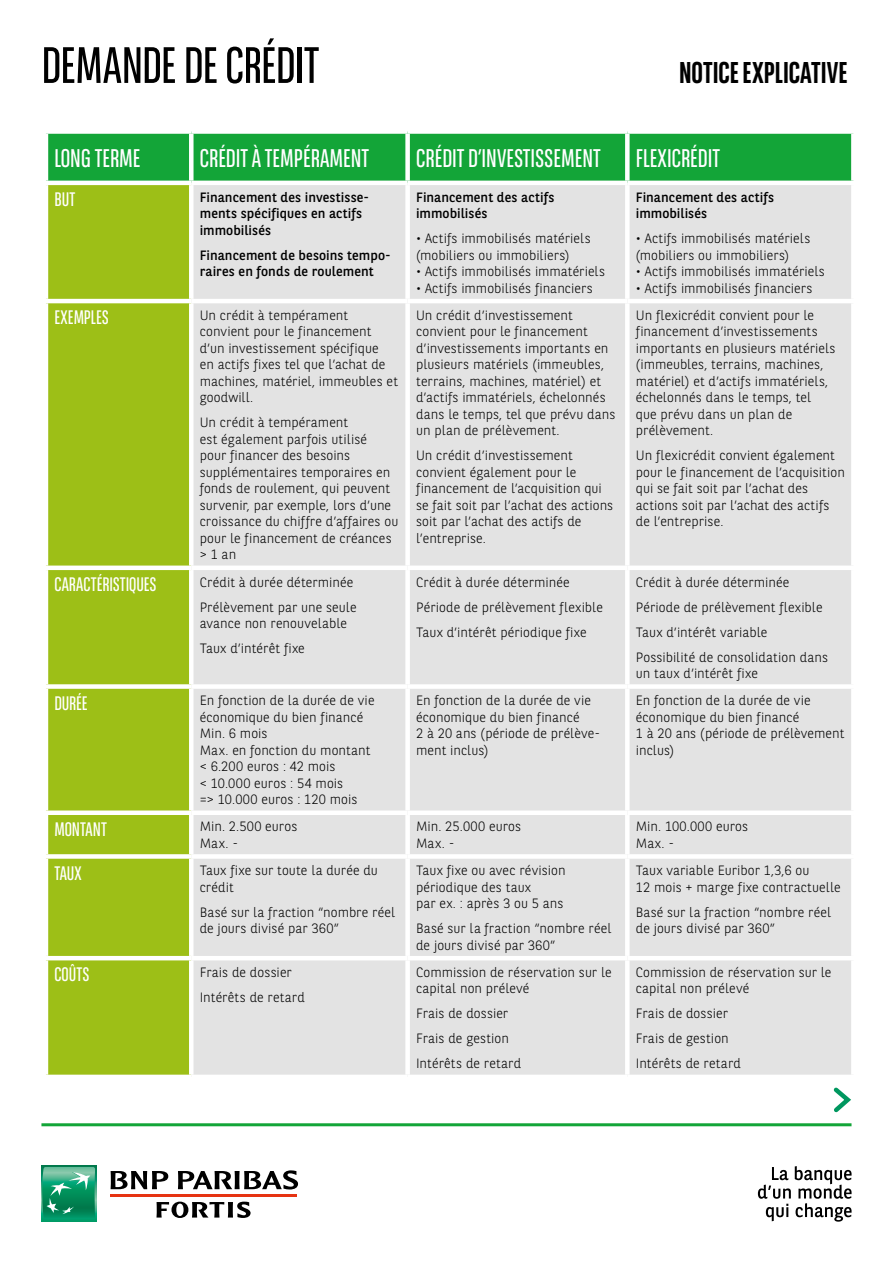
<style>
.page{position:relative;width:893px;height:1263px;background:#fff}
.page>*{position:absolute;margin:0;border:0;box-sizing:border-box;transform-origin:0 0}
.t1{font:51px "BNPP Sans Condensed";letter-spacing:-.015em;color:#000}
.t2{font:700 30px "BNPP Sans Condensed";color:#000}
.t3{font:25.5px "BNPP Sans Condensed";color:#fff}
.t4{font:19.5px "BNPP Sans Condensed";color:#fff}
.t5{font:300 13.5px/16.5px "BNPP Sans";letter-spacing:.005em;color:#000}
.t6{font:13.5px/16.5px "BNPP Sans";letter-spacing:.01em;color:#000}
</style>
<div class="page">
<div style="left:41px;top:1166px;width:55px;height:55px;background:#009e6b"></div>
<svg style="left:42px;top:1167px;width:53px;height:49px"></svg>
<hr style="left:111px;top:1194px;width:186px;height:3px;background:#e63312">
<svg style="left:111px;top:1171px;width:57px;height:18px"></svg>
<svg style="left:178px;top:1170px;width:120px;height:19px"></svg>
<svg style="left:156px;top:1201px;width:95px;height:17px"></svg>
<hr style="left:41px;top:1123px;width:810px;height:3px;background:#13a538">
<svg style="left:833px;top:1087px;width:18px;height:26px"></svg>
<svg style="left:758px;top:1166px;width:93px;height:56px"></svg>
<div style="left:48px;top:134px;width:803px;height:47px;background:#13a538"></div>
<div style="left:48px;top:185px;width:141px;height:890px;background:#9dbf17"></div>
<div style="left:194px;top:185px;width:657px;height:890px;background:#e3e3e3"></div>
<div style="left:189px;top:134px;width:5px;height:47px;background:#fff"></div>
<div style="left:405px;top:134px;width:5px;height:47px;background:#fff"></div>
<div style="left:625px;top:134px;width:5px;height:47px;background:#fff"></div>
<div style="left:405px;top:185px;width:5px;height:114px;background:#fff"></div>
<div style="left:625px;top:185px;width:5px;height:114px;background:#fff"></div>
<hr style="left:44px;top:299px;width:147px;height:4px;background:#fff">
<hr style="left:191px;top:299px;width:217px;height:4px;background:#fff">
<hr style="left:408px;top:299px;width:219px;height:4px;background:#fff">
<div style="left:405px;top:303px;width:5px;height:262px;background:#fff"></div>
<hr style="left:627px;top:299px;width:229px;height:4px;background:#fff">
<div style="left:625px;top:303px;width:5px;height:262px;background:#fff"></div>
<div style="left:44px;top:565px;width:147px;height:5px;background:#fff"></div>
<div style="left:191px;top:565px;width:217px;height:5px;background:#fff"></div>
<div style="left:408px;top:565px;width:219px;height:5px;background:#fff"></div>
<div style="left:405px;top:570px;width:5px;height:114px;background:#fff"></div>
<div style="left:627px;top:565px;width:229px;height:5px;background:#fff"></div>
<div style="left:625px;top:570px;width:5px;height:114px;background:#fff"></div>
<div style="left:44px;top:684px;width:147px;height:5px;background:#fff"></div>
<div style="left:191px;top:684px;width:217px;height:5px;background:#fff"></div>
<div style="left:408px;top:684px;width:219px;height:5px;background:#fff"></div>
<div style="left:405px;top:689px;width:5px;height:121px;background:#fff"></div>
<div style="left:627px;top:684px;width:229px;height:5px;background:#fff"></div>
<div style="left:625px;top:689px;width:5px;height:121px;background:#fff"></div>
<div style="left:44px;top:810px;width:147px;height:5px;background:#fff"></div>
<div style="left:191px;top:810px;width:217px;height:5px;background:#fff"></div>
<div style="left:408px;top:810px;width:219px;height:5px;background:#fff"></div>
<div style="left:405px;top:815px;width:5px;height:39px;background:#fff"></div>
<div style="left:627px;top:810px;width:229px;height:5px;background:#fff"></div>
<div style="left:625px;top:815px;width:5px;height:39px;background:#fff"></div>
<div style="left:44px;top:854px;width:147px;height:5px;background:#fff"></div>
<div style="left:191px;top:854px;width:217px;height:5px;background:#fff"></div>
<div style="left:408px;top:854px;width:219px;height:5px;background:#fff"></div>
<div style="left:405px;top:859px;width:5px;height:97px;background:#fff"></div>
<div style="left:627px;top:854px;width:229px;height:5px;background:#fff"></div>
<div style="left:625px;top:859px;width:5px;height:97px;background:#fff"></div>
<hr style="left:44px;top:956px;width:147px;height:4px;background:#fff">
<hr style="left:191px;top:956px;width:217px;height:4px;background:#fff">
<hr style="left:408px;top:956px;width:219px;height:4px;background:#fff">
<div style="left:405px;top:960px;width:5px;height:115px;background:#fff"></div>
<hr style="left:627px;top:956px;width:229px;height:4px;background:#fff">
<div style="left:625px;top:960px;width:5px;height:115px;background:#fff"></div>
<h1 class="t1" style="left:41px;top:33px;width:279px">DEMANDE DE CRÉDIT</h1>
<h2 class="t2" style="left:679px;top:55px;width:170px">NOTICE EXPLICATIVE</h2>
<h3 class="t3" style="left:54px;top:142px;width:88px">LONG TERME</h3>
<h3 class="t3" style="left:200px;top:142px;width:171px">CRÉDIT À TEMPÉRAMENT</h3>
<h3 class="t3" style="left:416px;top:142px;width:186px">CRÉDIT D’INVESTISSEMENT</h3>
<h3 class="t3" style="left:636px;top:142px;width:86px">FLEXICRÉDIT</h3>
<h3 class="t4" style="left:54px;top:187px;width:22px">BUT</h3>
<p class="t6" style="left:200px;top:188px;width:171px">Financement des investisse&shy;ments spécifiques en actifs immobilisés</p>
<p class="t6" style="left:200px;top:246px;width:192px">Financement de besoins tempo&shy;raires en fonds de roulement</p>
<p class="t6" style="left:636px;top:188px;width:140px">Financement des actifs immobilisés</p>
<p class="t5" style="left:636px;top:229px;width:176px">• Actifs immobilisés matériels (mobiliers ou immobiliers)</p>
<p class="t5" style="left:636px;top:262px;width:191px">• Actifs immobilisés immatériels</p>
<p class="t5" style="left:636px;top:279px;width:178px">• Actifs immobilisés financiers</p>
<p class="t6" style="left:416px;top:188px;width:140px">Financement des actifs immobilisés</p>
<p class="t5" style="left:416px;top:229px;width:176px">• Actifs immobilisés matériels (mobiliers ou immobiliers)</p>
<p class="t5" style="left:416px;top:262px;width:191px">• Actifs immobilisés immatériels</p>
<p class="t5" style="left:416px;top:279px;width:178px">• Actifs immobilisés financiers</p>
<h3 class="t4" style="left:54px;top:305px;width:56px">EXEMPLES</h3>
<p class="t5" style="left:200px;top:306px;width:200px">Un crédit à tempérament convient pour le financement d’un investissement spécifique<br>en actifs fixes tel que l’achat de machines, matériel, immeubles et goodwill.</p>
<p class="t5" style="left:200px;top:414px;width:200px">Un crédit à tempérament<br>est également parfois utilisé<br>pour financer des besoins supplémentaires temporaires en fonds de roulement, qui peuvent survenir, par exemple, lors d’une croissance du chiffre d’affaires ou pour le financement de créances &gt; 1 an</p>
<h3 class="t4" style="left:54px;top:572px;width:104px">CARACTÉRISTIQUES</h3>
<p class="t5" style="left:200px;top:569px;width:158px;line-height:25px">Crédit à durée déterminée<br>Prélèvement par une seule</p>
<p class="t5" style="left:200px;top:610px;width:149px;line-height:25px">avance non renouvelable<br>Taux d’intérêt fixe</p>
<p class="t5" style="left:416px;top:306px;width:201px">Un crédit d’investissement convient pour le financement d’investissements importants en plusieurs matériels (immeubles, terrains, machines, matériel) et d’actifs immatériels, échelonnés dans le temps, tel que prévu dans un plan de prélèvement.</p>
<p class="t5" style="left:416px;top:447px;width:199px">Un crédit d’investissement convient également pour le financement de l’acquisition qui se fait soit par l’achat des actions soit par l’achat des actifs de l’entreprise.</p>
<p class="t5" style="left:636px;top:306px;width:201px">Un flexicrédit convient pour le financement d’investissements importants en plusieurs matériels (immeubles, terrains, machines, matériel) et d’actifs immatériels, échelonnés dans le temps, tel<br>que prévu dans un plan de prélèvement.</p>
<p class="t5" style="left:636px;top:447px;width:211px">Un flexicrédit convient également pour le financement de l’acquisition qui se fait soit par l’achat des actions soit par l’achat des actifs de l’entreprise.</p>
<p class="t5" style="left:416px;top:569px;width:188px;line-height:25px">Crédit à durée déterminée<br>Période de prélèvement flexible<br>Taux d’intérêt périodique fixe</p>
<p class="t5" style="left:636px;top:569px;width:194px;line-height:25px">Crédit à durée déterminée<br>Période de prélèvement flexible<br>Taux d’intérêt variable<br>Possibilité de consolidation dans</p>
<p class="t5" style="left:636px;top:664px;width:124px">un taux d’intérêt fixe</p>
<h3 class="t4" style="left:54px;top:691px;width:35px">DURÉE</h3>
<p class="t5" style="left:200px;top:692px;width:176px">En fonction de la durée de vie économique du bien financé<br>Min. 6 mois<br>Max. en fonction du montant &lt; 6.200 euros : 42 mois<br>&lt; 10.000 euros : 54 mois<br>=&gt; 10.000 euros : 120 mois</p>
<p class="t5" style="left:416px;top:692px;width:186px">En fonction de la durée de vie économique du bien financé<br>2 à 20 ans (période de prélève&shy;ment inclus)</p>
<p class="t5" style="left:636px;top:692px;width:210px">En fonction de la durée de vie économique du bien financé<br>1 à 20 ans (période de prélèvement inclus)</p>
<h3 class="t4" style="left:54px;top:817px;width:54px">MONTANT</h3>
<p class="t5" style="left:200px;top:818px;width:99px">Min. 2.500 euros<br>Max. -</p>
<p class="t5" style="left:416px;top:818px;width:107px">Min. 25.000 euros<br>Max. -</p>
<p class="t5" style="left:636px;top:818px;width:114px">Min. 100.000 euros<br>Max. -</p>
<h3 class="t4" style="left:54px;top:861px;width:29px">TAUX</h3>
<p class="t5" style="left:200px;top:861px;width:180px">Taux fixe sur toute la durée du crédit</p>
<p class="t5" style="left:200px;top:903px;width:197px">Basé sur la fraction “nombre réel de jours divisé par 360”</p>
<p class="t5" style="left:636px;top:861px;width:206px">Taux variable Euribor 1,3,6 ou<br>12 mois + marge fixe contractuelle</p>
<p class="t5" style="left:636px;top:903px;width:197px">Basé sur la fraction “nombre réel de jours divisé par 360”</p>
<p class="t5" style="left:416px;top:861px;width:151px">Taux fixe ou avec révision périodique des taux<br>par ex. : après 3 ou 5 ans</p>
<p class="t5" style="left:416px;top:919px;width:197px">Basé sur la fraction “nombre réel de jours divisé par 360”</p>
<h3 class="t4" style="left:54px;top:962px;width:36px">COÛTS</h3>
<p class="t5" style="left:200px;top:959px;width:107px;line-height:25px">Frais de dossier<br>Intérêts de retard</p>
<p class="t5" style="left:416px;top:963px;width:197px">Commission de réservation sur le capital non prélevé</p>
<p class="t5" style="left:416px;top:1000px;width:107px;line-height:25px">Frais de dossier<br>Frais de gestion<br>Intérêts de retard</p>
<p class="t5" style="left:636px;top:963px;width:197px">Commission de réservation sur le capital non prélevé</p>
<p class="t5" style="left:636px;top:1000px;width:107px;line-height:25px">Frais de dossier<br>Frais de gestion<br>Intérêts de retard</p>
</div>
